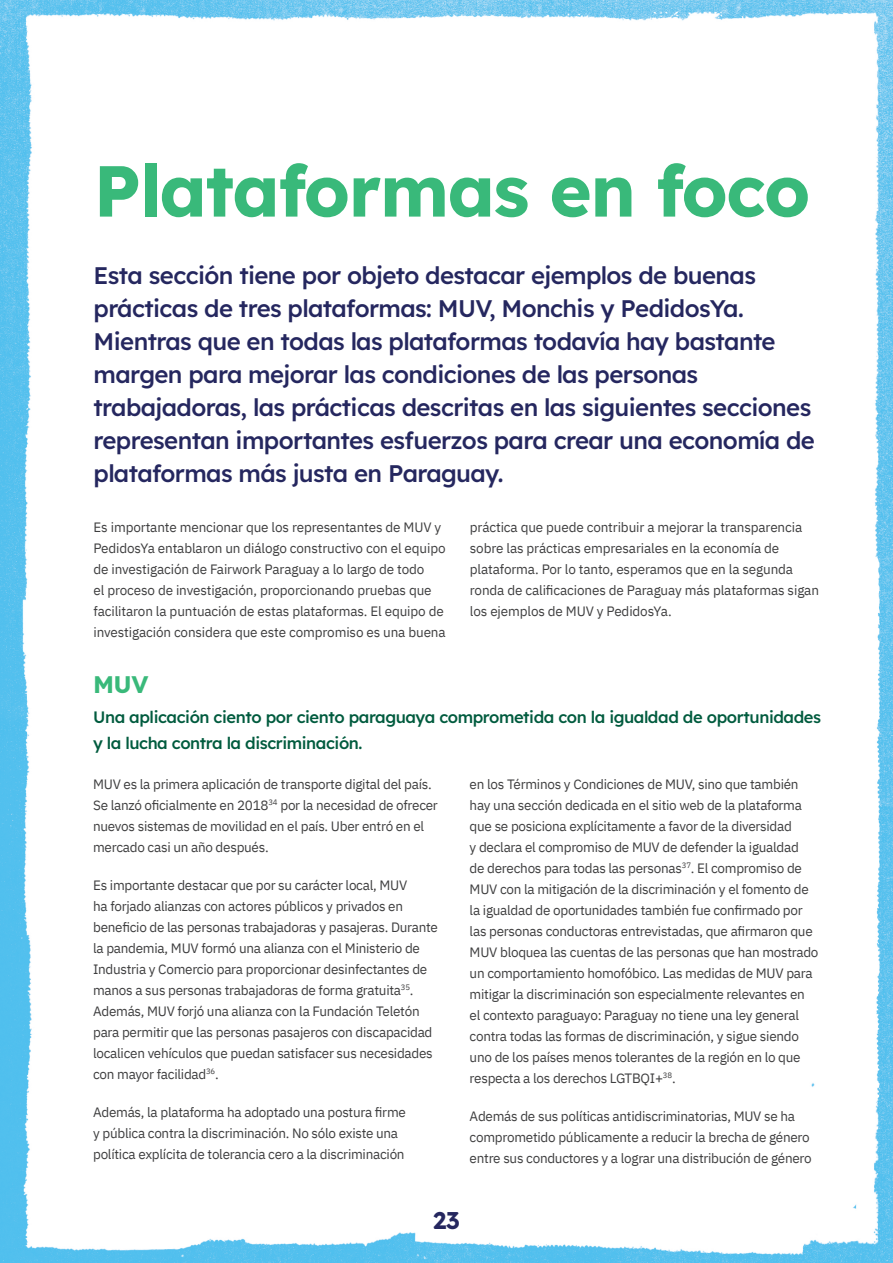
<style>
.page{position:relative;width:893px;height:1263px;background:#fff}
.page>*{position:absolute;margin:0;border:0;box-sizing:border-box;transform-origin:0 0}
.Large_heading{font:700 72px "Lexend";letter-spacing:-.02em;color:#39b97a}
.Standfirst{font:500 24px/33px "Lexend";letter-spacing:-.025em;color:#25275f}
.Body_Text{font:700 24px "Lexend";color:#39b97a}
.t1{font:700 24px "Lexend Deca";color:#25275f}
.Body_Text-2{font:500 16.5px/25.5px "Lexend";letter-spacing:-.025em;color:#005b3e}
.Body_Text-3{font:13.5px/21px "IBM Plex Sans";letter-spacing:-.02em;color:#3e3e3f}
</style>
<div class="page">
<img style="left:0;top:0;width:893px;height:1263px">
<p class="Large_heading" style="left:94px;top:139px;width:718px">Plataformas en foco</p>
<p class="Standfirst" style="left:94px;top:257px;width:723px">Esta sección tiene por objeto destacar ejemplos de buenas prácticas de tres plataformas: MUV, Monchis y PedidosYa.<br>Mientras que en todas las plataformas todavía hay bastante margen para mejorar las condiciones de las personas trabajadoras, las prácticas descritas en las siguientes secciones representan importantes esfuerzos para crear una economía de plataformas más justa en Paraguay.</p>
<p class="Body_Text-3" style="left:94px;top:516px;width:354px">Es importante mencionar que los representantes de MUV y PedidosYa entablaron un diálogo constructivo con el equipo de investigación de Fairwork Paraguay a lo largo de todo<br>el proceso de investigación, proporcionando pruebas que facilitaron la puntuación de estas plataformas. El equipo de investigación considera que este compromiso es una buena</p>
<p class="Body_Text-3" style="left:470px;top:516px;width:351px">práctica que puede contribuir a mejorar la transparencia sobre las prácticas empresariales en la economía de plataforma. Por lo tanto, esperamos que en la segunda ronda de calificaciones de Paraguay más plataformas sigan los ejemplos de MUV y PedidosYa.</p>
<p class="Body_Text" style="left:93px;top:667px;width:57px">MUV</p>
<p class="Body_Text-2" style="left:93px;top:703px;width:730px">Una aplicación ciento por ciento paraguaya comprometida con la igualdad de oportunidades y la lucha contra la discriminación.</p>
<p class="Body_Text-3" style="left:93px;top:772px;width:346px">MUV es la primera aplicación de transporte digital del país.<br>Se lanzó oficialmente en 2018<sup>34</sup> por la necesidad de ofrecer nuevos sistemas de movilidad en el país. Uber entró en el mercado casi un año después.</p>
<p class="Body_Text-3" style="left:93px;top:873px;width:346px">Es importante destacar que por su carácter local, MUV<br>ha forjado alianzas con actores públicos y privados en beneficio de las personas trabajadoras y pasajeras. Durante la pandemia, MUV formó una alianza con el Ministerio de Industria y Comercio para proporcionar desinfectantes de manos a sus personas trabajadoras de forma gratuita<sup>35</sup>.<br>Además, MUV forjó una alianza con la Fundación Teletón para permitir que las personas pasajeros con discapacidad localicen vehículos que puedan satisfacer sus necesidades con mayor facilidad<sup>36</sup>.</p>
<p class="Body_Text-3" style="left:93px;top:1100px;width:314px">Además, la plataforma ha adoptado una postura firme y pública contra la discriminación. No sólo existe una política explícita de tolerancia cero a la discriminación</p>
<p class="Body_Text-3" style="left:470px;top:772px;width:350px">en los Términos y Condiciones de MUV, sino que también hay una sección dedicada en el sitio web de la plataforma que se posiciona explícitamente a favor de la diversidad<br>y declara el compromiso de MUV de defender la igualdad<br>de derechos para todas las personas<sup>37</sup>. El compromiso de MUV con la mitigación de la discriminación y el fomento de la igualdad de oportunidades también fue confirmado por las personas conductoras entrevistadas, que afirmaron que MUV bloquea las cuentas de las personas que han mostrado un comportamiento homofóbico. Las medidas de MUV para mitigar la discriminación son especialmente relevantes en el contexto paraguayo: Paraguay no tiene una ley general contra todas las formas de discriminación, y sigue siendo uno de los países menos tolerantes de la región en lo que respecta a los derechos LGTBQI+<sup>38</sup>.</p>
<p class="Body_Text-3" style="left:470px;top:1104px;width:344px">Además de sus políticas antidiscriminatorias, MUV se ha comprometido públicamente a reducir la brecha de género entre sus conductores y a lograr una distribución de género</p>
<h2 class="t1" style="left:433px;top:1203px;width:28px">23</h2>
</div>
